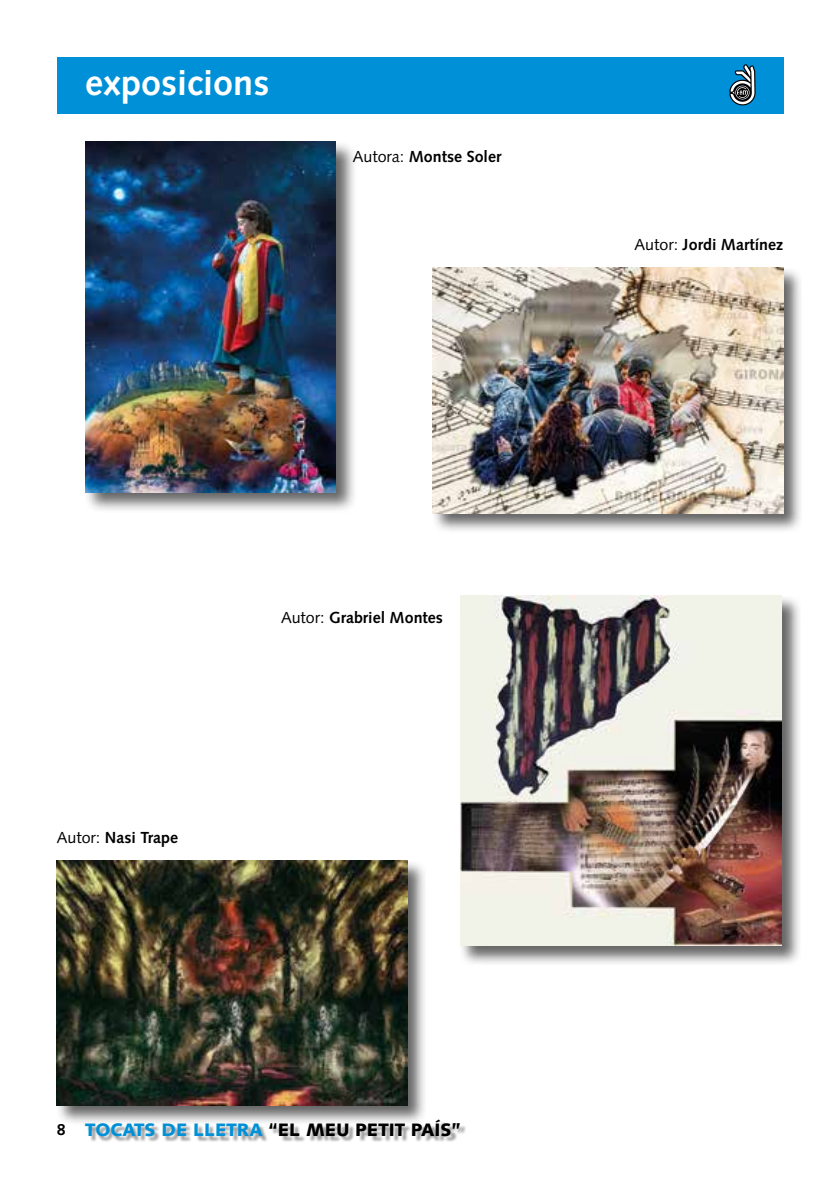
<style>
.page{position:relative;width:840px;height:1191px;background:#fff}
.page>*{position:absolute;margin:0;border:0;box-sizing:border-box;transform-origin:0 0}
.t1{font:700 36px "Syntax";color:#fff}
.t2{font:900 18px "Syntax LT Std";color:#000}
.t3{font:700 16px "Syntax LT Std";color:#000}
.s1{font-weight:400}
.s2{font-family:"Syntax";font-weight:700;font-size:16px}
.s3{color:#0090d7}
</style>
<div class="page">
<div style="left:57px;top:57px;width:725px;height:56px;background:#0090d7"></div>
<svg style="left:729px;top:64px;width:26px;height:41px"></svg>
<div style="left:87px;top:1120px;width:379px;height:22px;background:#000;opacity:.4"></div>
<div style="left:84px;top:140px;width:273px;height:373px;background:#000;opacity:.6"></div>
<img style="left:85px;top:142px;width:250px;height:350px">
<div style="left:431px;top:267px;width:372px;height:266px;background:#000;opacity:.6"></div>
<img style="left:432px;top:268px;width:350px;height:245px">
<div style="left:458px;top:594px;width:343px;height:372px;background:#000;opacity:.6"></div>
<img style="left:460px;top:595px;width:321px;height:350px">
<div style="left:56px;top:859px;width:371px;height:266px;background:#000;opacity:.6"></div>
<img style="left:57px;top:860px;width:350px;height:246px">
<h1 class="t1" style="left:85px;top:62px;width:185px">exposicions</h1>
<p class="t3" style="left:352px;top:147px;width:150px"><span class="s1">Autora:</span> Montse Soler</p>
<p class="t3" style="left:634px;top:235px;width:150px"><span class="s1">Autor:</span> Jordi Martínez</p>
<p class="t3" style="left:57px;top:828px;width:123px"><span class="s1">Autor:</span> Nasi Trape</p>
<p class="t3" style="left:281px;top:608px;width:163px"><span class="s1">Autor:</span> Grabriel Montes</p>
<p class="t2" style="left:57px;top:1119px;width:405px"><span class="s2">8</span> <span class="s3">TOCATS DE LLETRA</span> “EL MEU PETIT PAÍS”</p>
</div>
